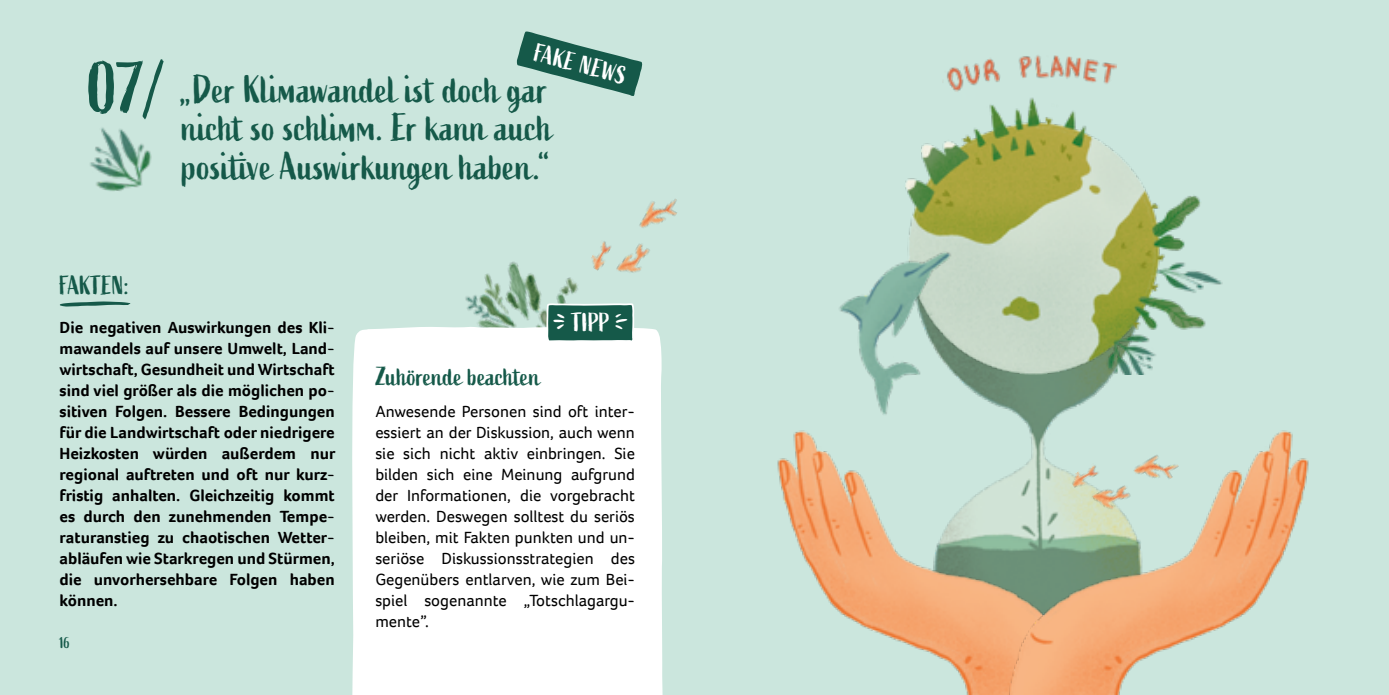
<style>
.page{position:relative;width:1389px;height:695px;background:#fff}
.page>*{position:absolute;margin:0;border:0;box-sizing:border-box;transform-origin:0 0}
.t1{font:72.98px "Active";color:#155949}
.t2{font:38.5px/38.5px "Active";color:#155949;text-align:justify}
.t3{font:26.25px "Active";color:#155949}
.t4{font:26.25px "Active";color:#fff}
.t5{font:25.2px "Active";color:#fff}
.t6{font:700 16.62px/21px "Foco";color:#000;text-align:justify}
.t7{font:16.62px/21px "Foco";color:#000;text-align:justify}
.t8{font:15.75px "Active";color:#155949}
</style>
<div class="page">
<div style="left:0;top:0;width:1389px;height:694px;background:#cbe6dd"></div>
<img style="left:465px;top:261px;width:113px;height:65px">
<div style="left:352px;top:326px;width:311px;height:368px;background:#fff"></div>
<img style="left:971px;top:375px;width:142px;height:39px">
<img style="left:947px;top:55px;width:170px;height:37px">
<img style="left:591px;top:199px;width:86px;height:74px">
<img style="left:90px;top:127px;width:62px;height:64px">
<img style="left:777px;top:430px;width:215px;height:264px">
<img style="left:992px;top:414px;width:317px;height:280px">
<img style="left:905px;top:97px;width:318px;height:278px">
<img style="left:839px;top:234px;width:132px;height:181px">
<svg style="left:60px;top:301px;width:70px;height:5px"></svg>
<svg style="left:517px;top:31px;width:126px;height:65px"></svg>
<svg style="left:546px;top:302px;width:89px;height:41px;background:#40786a"></svg>
<h1 class="t1" style="left:88px;top:47px;width:82px">07/</h1>
<h3 class="t5" style="left:539px;top:38px;width:96px;rotate:15deg">FAKE NEWS</h3>
<h2 class="t2" style="left:182px;top:71px;width:372px">„Der Klimawandel ist doch gar nicht so schlimm. Er kann auch positive Auswirkungen haben.“</h2>
<h3 class="t3" style="left:60px;top:270px;width:71px">FAKTEN:</h3>
<p class="t6" style="left:60px;top:316px;width:277px">Die negativen Auswirkungen des Kli&shy;mawandels auf unsere Umwelt, Land&shy;wirtschaft, Gesundheit und Wirtschaft sind viel größer als die möglichen po&shy;sitiven Folgen. Bessere Bedingungen für die Landwirtschaft oder niedrigere Heizkosten würden außerdem nur regional auftreten und oft nur kurz&shy;fristig anhalten. Gleichzeitig kommt es durch den zunehmenden Tempe&shy;raturanstieg zu chaotischen Wetter&shy;abläufen wie Starkregen und Stürmen, die unvorhersehbare Folgen haben können.</p>
<p class="t8" style="left:60px;top:634px;width:12px">16</p>
<h3 class="t4" style="left:572px;top:307px;width:40px">TIPP</h3>
<h3 class="t3" style="left:375px;top:361px;width:166px">Zuhörende beachten</h3>
<p class="t7" style="left:375px;top:400px;width:261px">Anwesende Personen sind oft inter&shy;essiert an der Diskussion, auch wenn sie sich nicht aktiv einbringen. Sie bilden sich eine Meinung aufgrund der Informationen, die vorgebracht werden. Deswegen solltest du seriös bleiben, mit Fakten punkten und un&shy;seriöse Diskussionsstrategien des Gegenübers entlarven, wie zum Bei&shy;spiel sogenannte „Totschlagargu&shy;mente”.</p>
</div>
